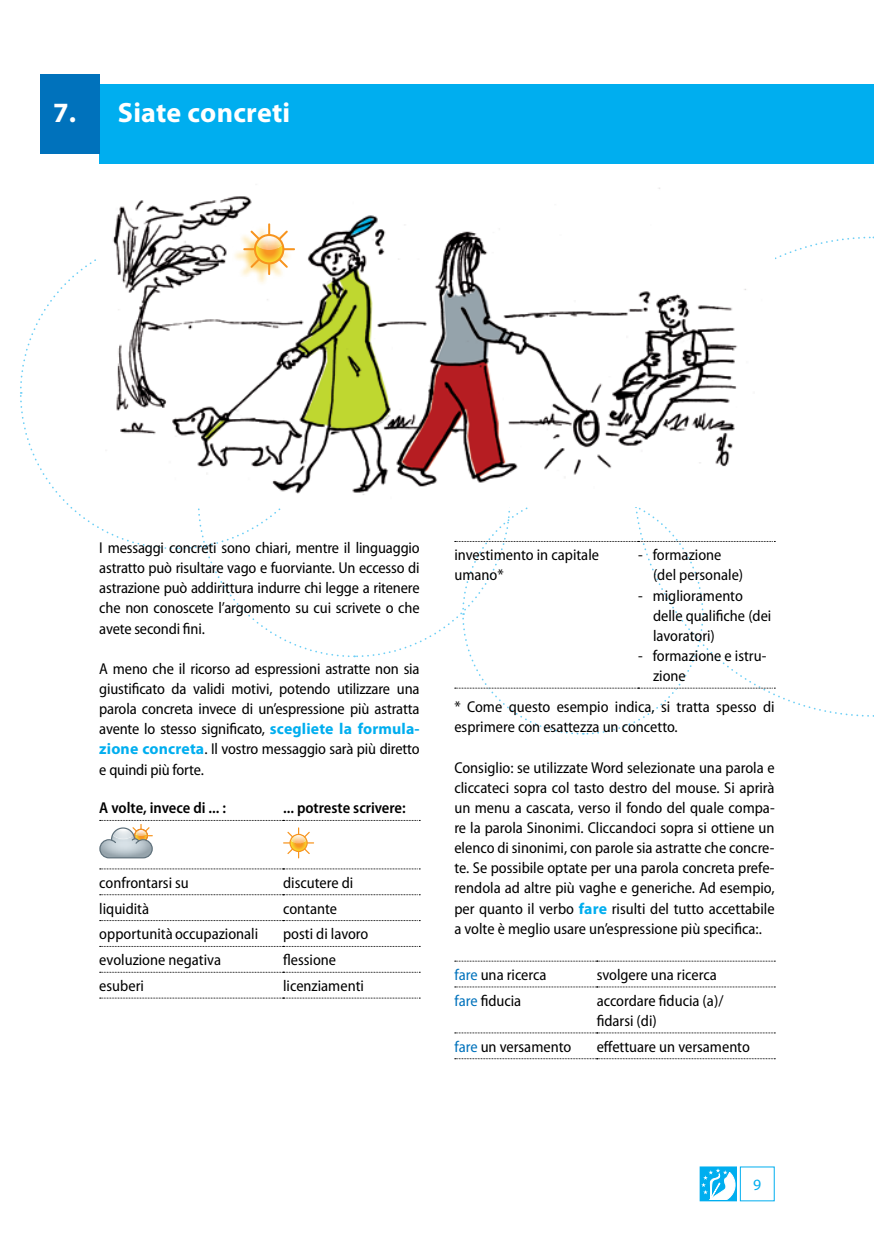
<style>
.page{position:relative;width:874px;height:1241px;background:#fff}
.page>*{position:absolute;margin:0;border:0;box-sizing:border-box;transform-origin:0 0}
.t1{font:700 28px "Myriad Pro";letter-spacing:.01em;color:#fff}
.t2{font:semi-condensed 15.75px/20.1px "Myriad Pro";color:#000}
.t3{font:600 semi-condensed 15.75px "Myriad Pro";color:#000}
.t4{font:15.75px "Myriad Pro";color:#00aeef}
.s1{font-weight:700;font-stretch:normal;color:#00aeef}
.s2{color:#0072bc}
</style>
<div class="page">
<svg style="left:701px;top:1168px;width:33px;height:30px"></svg>
<div style="left:699px;top:1166px;width:37px;height:34px;border:1px solid #00aeef"></div>
<div style="left:99px;top:84px;width:774px;height:80px;background:#00aeef"></div>
<div style="left:40px;top:74px;width:59px;height:80px;background:#0072bc"></div>
<img style="left:115px;top:187px;width:545px;height:43px">
<div style="left:230px;top:225px;width:61px;height:61px;background:#fff"></div>
<hr style="left:268px;top:223px;width:2px;height:52px;background:#f7941e">
<svg style="left:100px;top:868px;width:320px;height:1px"></svg>
<svg style="left:100px;top:894px;width:320px;height:1px"></svg>
<svg style="left:100px;top:920px;width:320px;height:1px"></svg>
<svg style="left:100px;top:971px;width:320px;height:1px"></svg>
<svg style="left:100px;top:997px;width:320px;height:1px"></svg>
<svg style="left:99px;top:820px;width:321px;height:38px"></svg>
<img style="left:290px;top:834px;width:16px;height:9px">
<div style="left:289px;top:833px;width:18px;height:18px;border:1px solid #f7941e;border-radius:50%"></div>
<svg style="left:20px;top:230px;width:755px;height:505px"></svg>
<svg style="left:454px;top:960px;width:321px;height:1px"></svg>
<svg style="left:454px;top:986px;width:321px;height:1px"></svg>
<svg style="left:454px;top:1032px;width:321px;height:1px"></svg>
<svg style="left:454px;top:1058px;width:321px;height:1px"></svg>
<h1 class="t1" style="left:53px;top:94px;width:238px">7. Siate concreti</h1>
<p class="t2" style="left:99px;top:537px;width:322px;text-align:justify">I messaggi concreti sono chiari, mentre il linguaggio astratto può risultare vago e fuorviante. Un eccesso di astrazione può addirittura indurre chi legge a ritenere che non conoscete l’argomento su cui scrivete o che avete secondi fini.</p>
<p class="t2" style="left:99px;top:658px;width:322px;text-align:justify">A meno che il ricorso ad espressioni astratte non sia giustificato da validi motivi, potendo utilizzare una parola concreta invece di un’espressione più astratta avente lo stesso significato, <span class="s1">scegliete la formula&shy;zione concreta</span>. Il vostro messaggio sarà più diretto e quindi più forte.</p>
<p class="t3" style="left:99px;top:798px;width:128px">A volte, invece di ... :</p>
<p class="t3" style="left:283px;top:798px;width:124px">... potreste scrivere:</p>
<p class="t2" style="left:99px;top:872px;width:91px">confrontarsi su</p>
<p class="t2" style="left:283px;top:872px;width:72px">discutere di</p>
<p class="t2" style="left:99px;top:897px;width:51px">liquidità</p>
<p class="t2" style="left:283px;top:897px;width:55px">contante</p>
<p class="t2" style="left:99px;top:923px;width:160px">opportunità occupazionali</p>
<p class="t2" style="left:283px;top:923px;width:87px">posti di lavoro</p>
<p class="t2" style="left:99px;top:949px;width:123px">evoluzione negativa</p>
<p class="t2" style="left:283px;top:949px;width:55px">flessione</p>
<p class="t2" style="left:99px;top:975px;width:46px">esuberi</p>
<p class="t2" style="left:283px;top:975px;width:82px">licenziamenti</p>
<p class="t2" style="left:454px;top:544px;width:146px">investimento in capitale umano*</p>
<p class="t2" style="left:652px;top:544px;width:92px;text-indent:-15px">- formazione (del personale)</p>
<p class="t2" style="left:652px;top:585px;width:120px;text-indent:-15px">- miglioramento delle qualifiche (dei lavoratori)</p>
<p class="t2" style="left:652px;top:645px;width:115px;text-indent:-15px">- formazione e istru&shy;zione</p>
<p class="t2" style="left:454px;top:696px;width:321px">* Come questo esempio indica, si tratta spesso di esprimere con esattezza un concetto.</p>
<p class="t2" style="left:454px;top:756px;width:322px;text-align:justify">Consiglio: se utilizzate Word selezionate una parola e cliccateci sopra col tasto destro del mouse. Si aprirà un menu a cascata, verso il fondo del quale compa&shy;re la parola Sinonimi. Cliccandoci sopra si ottiene un elenco di sinonimi, con parole sia astratte che concre&shy;te. Se possibile optate per una parola concreta prefe&shy;rendola ad altre più vaghe e generiche. Ad esempio, per quanto il verbo <span class="s1">fare</span> risulti del tutto accettabile a volte è meglio usare un’espressione più specifica:.</p>
<p class="t2" style="left:454px;top:964px;width:94px"><span class="s2">fare</span> una ricerca</p>
<p class="t2" style="left:596px;top:964px;width:121px">svolgere una ricerca</p>
<p class="t2" style="left:454px;top:990px;width:68px"><span class="s2">fare</span> fiducia</p>
<p class="t2" style="left:596px;top:990px;width:128px">accordare fiducia (a)/ fidarsi (di)</p>
<p class="t2" style="left:454px;top:1036px;width:118px"><span class="s2">fare</span> un versamento</p>
<p class="t2" style="left:596px;top:1036px;width:155px">effettuare un versamento</p>
<p class="t4" style="left:752px;top:1174px;width:10px">9</p>
</div>
